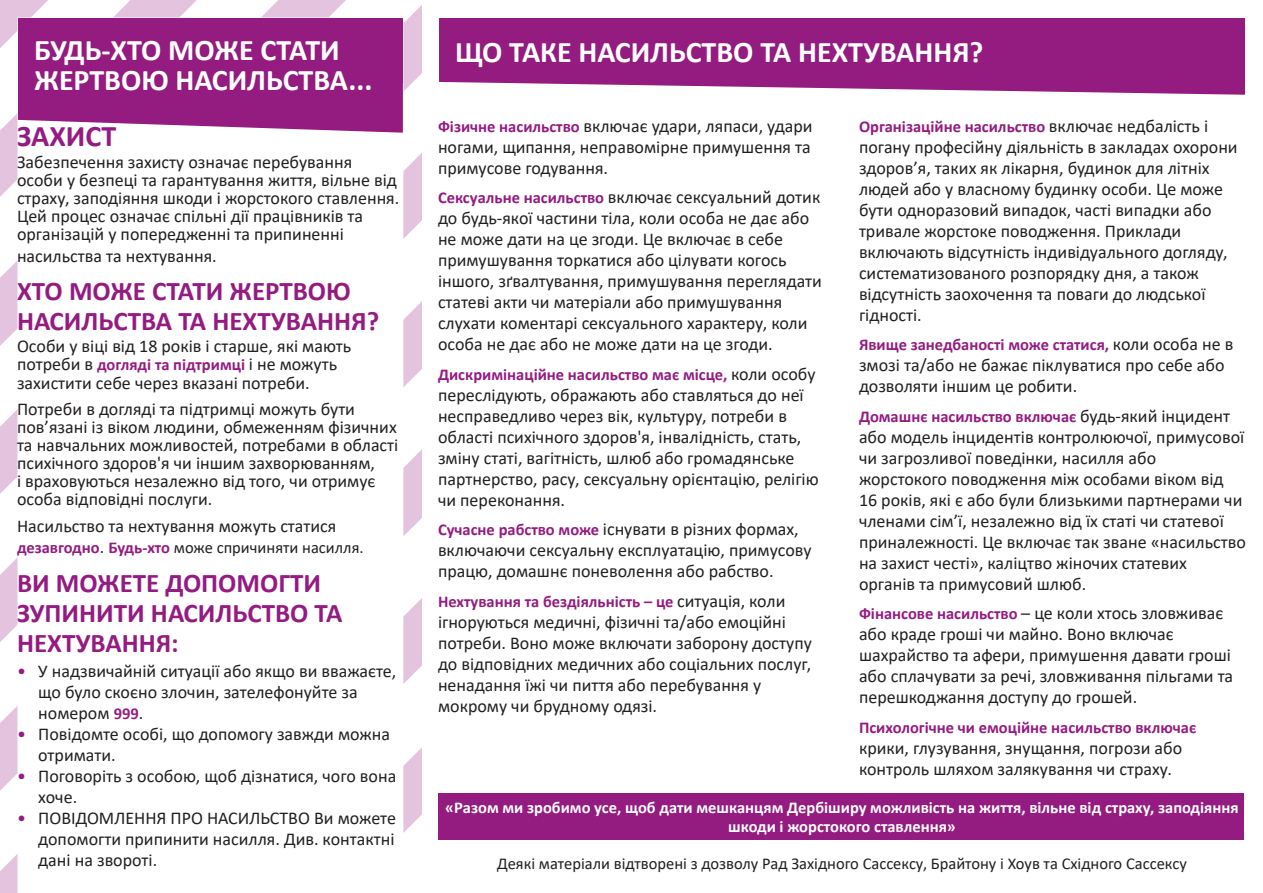
<style>
.page{position:relative;width:1263px;height:893px;background:#fff}
.page>*{position:absolute;margin:0;border:0;box-sizing:border-box;transform-origin:0 0}
.t1{font:700 30px/30px "Calibri";color:#fff}
.t2{font:700 30px "Calibri";color:#941b81}
.t3{font:700 27px/30px "Calibri";color:#941b81}
.t4{font:18px/21px "Calibri";color:#231f20}
.t5{font:700 16.5px "Calibri";color:#941b81}
.t6{font:16.5px "Calibri";color:#231f20}
.t7{font:700 16.5px/19.5px "Calibri";color:#fff;text-align:center}
.s1{font-weight:400;font-size:18px;color:#231f20}
.s2{font-weight:700;color:#941b81}
.s3{font-size:18px}
.s4{color:#941b81}
.s5{font-weight:700;font-size:16.5px;color:#941b81}
</style>
<div class="page">
<div style="left:438px;top:793px;width:805px;height:47px;background:#941b80"></div>
<svg style="left:403px;top:672px;width:18px;height:161px"></svg>
<svg style="left:0;top:375px;width:421px;height:148px"></svg>
<svg style="left:0;top:6px;width:421px;height:369px"></svg>
<svg style="left:0;top:6px;width:412px;height:221px;fill:#e3c3de"></svg>
<svg style="left:18px;top:133px;width:385px;height:390px"></svg>
<svg style="left:0;top:0;width:403px;height:133px"></svg>
<div style="left:18px;top:18px;width:385px;height:65px;background:#941b80"></div>
<svg style="left:439px;top:18px;width:806px;height:77px;background:#9d2e8a"></svg>
<p class="t1" style="left:34px;top:35px;width:340px">БУДЬ-ХТО МОЖЕ СТАТИ<br>ЖЕРТВОЮ НАСИЛЬСТВА...</p>
<p class="t2" style="left:17px;top:115px;width:101px">ЗАХИСТ</p>
<p class="t4" style="left:17px;top:153px;width:384px;line-height:18px">Забезпечення захисту означає перебування особи у безпеці та гарантування життя, вільне від страху, заподіяння шкоди і жорстокого ставлення.<br>Цей процес означає спільні дії працівників та організацій у попередженні та припиненні</p>
<p class="t4" style="left:17px;top:245px;width:201px">насильства та нехтування.</p>
<p class="t3" style="left:17px;top:276px;width:364px">ХТО МОЖЕ СТАТИ ЖЕРТВОЮ<br>НАСИЛЬСТВА ТА НЕХТУВАННЯ?</p>
<p class="t4" style="left:17px;top:336px;width:336px">Особи у віці від 18 років і старше, які мають</p>
<p class="t5" style="left:17px;top:353px;width:322px"><span class="s1">потреби в</span> догляді та підтримці <span class="s1">і не можуть</span></p>
<p class="t4" style="left:17px;top:372px;width:294px">захистити себе через вказані потреби.</p>
<p class="t4" style="left:17px;top:400px;width:383px;line-height:18px">Потреби в догляді та підтримці можуть бути пов’язані із віком людини, обмеженням фізичних та навчальних можливостей, потребами в області психічного здоров'я чи іншим захворюванням,<br>і враховуються незалежно від того, чи отримує особа відповідні послуги.</p>
<p class="t4" style="left:17px;top:515px;width:321px">Насильство та нехтування можуть статися</p>
<p class="t6" style="left:17px;top:536px;width:348px"><span class="s2">дезавгодно</span><span class="s3">.</span> <span class="s2">Будь-хто</span> може спричиняти насилля.</p>
<p class="t3" style="left:17px;top:567px;width:327px">ВИ МОЖЕТЕ ДОПОМОГТИ<br>ЗУПИНИТИ НАСИЛЬСТВО ТА<br>НЕХТУВАННЯ:</p>
<p class="t4" style="left:38px;top:660px;width:360px;text-indent:-21px"><span class="s4">•</span> У надзвичайній ситуації або якщо ви вважаєте, що було скоєно злочин, зателефонуйте за номером <span class="s5">999</span>.</p>
<p class="t4" style="left:38px;top:723px;width:353px;text-indent:-21px"><span class="s4">•</span> Повідомте особі, що допомогу завжди можна отримати.</p>
<p class="t4" style="left:38px;top:765px;width:360px;text-indent:-21px"><span class="s4">•</span> Поговоріть з особою, щоб дізнатися, чого вона хоче.</p>
<p class="t4" style="left:38px;top:807px;width:359px;text-align:justify;text-indent:-21px"><span class="s4">•</span> ПОВІДОМЛЕННЯ ПРО НАСИЛЬСТВО Ви можете допомогти припинити насилля. Див. контактні дані на звороті.</p>
<p class="t1" style="left:455px;top:36px;width:530px">ЩО ТАКЕ НАСИЛЬСТВО ТА НЕХТУВАННЯ?</p>
<p class="t4" style="left:438px;top:115px;width:376px;text-align:justify"><span class="s5">Фізичне насильство</span> включає удари, ляпаси, удари ногами, щипання, неправомірне примушення та примусове годування.</p>
<p class="t4" style="left:438px;top:186px;width:385px"><span class="s5">Сексуальне насильство</span> включає сексуальний дотик до будь-якої частини тіла, коли особа не дає або не може дати на це згоди. Це включає в себе примушування торкатися або цілувати когось іншого, зґвалтування, примушування переглядати статеві акти чи матеріали або примушування слухати коментарі сексуального характеру, коли особа не дає або не може дати на це згоди.</p>
<p class="t5" style="left:438px;top:362px;width:379px">Дискримінаційне насильство має місце, <span class="s1">коли особу</span></p>
<p class="t4" style="left:438px;top:384px;width:382px">переслідують, ображають або ставляться до неї несправедливо через вік, культуру, потреби в області психічного здоров'я, інвалідність, стать, зміну статі, вагітність, шлюб або громадянське партнерство, расу, сексуальну орієнтацію, релігію чи переконання.</p>
<p class="t4" style="left:438px;top:518px;width:375px"><span class="s5">Сучасне рабство може</span> існувати в різних формах, включаючи сексуальну експлуатацію, примусову працю, домашнє поневолення або рабство.</p>
<p class="t5" style="left:438px;top:589px;width:349px">Нехтування та бездіяльність – це <span class="s1">ситуація, коли</span></p>
<p class="t4" style="left:438px;top:611px;width:375px">ігноруються медичні, фізичні та/або емоційні потреби. Воно може включати заборону доступу до відповідних медичних або соціальних послуг, ненадання їжі чи пиття або перебування у мокрому чи брудному одязі.</p>
<p class="t5" style="left:859px;top:114px;width:351px">Організаційне насильство <span class="s1">включає недбалість і</span></p>
<p class="t4" style="left:859px;top:136px;width:380px">погану професійну діяльність в закладах охорони здоров’я, таких як лікарня, будинок для літніх людей або у власному будинку особи. Це може бути одноразовий випадок, часті випадки або тривале жорстоке поводження. Приклади включають відсутність індивідуального догляду, систематизованого розпорядку дня, а також відсутність заохочення та поваги до людської гідності.</p>
<p class="t5" style="left:859px;top:333px;width:376px">Явище занедбаності може статися, <span class="s1">коли особа не в</span></p>
<p class="t4" style="left:859px;top:354px;width:367px">змозі та/або не бажає піклуватися про себе або дозволяти іншим це робити.</p>
<p class="t5" style="left:859px;top:404px;width:373px">Домашнє насильство включає <span class="s1">будь-який інцидент</span></p>
<p class="t4" style="left:859px;top:426px;width:388px">або модель інцидентів контролюючої, примусової чи загрозливої поведінки, насилля або жорстокого поводження між особами віком від 16 років, які є або були близькими партнерами чи членами сім’ї, незалежно від їх статі чи статевої приналежності. Це включає так зване «насильство на захист честі», каліцтво жіночих статевих органів та примусовий шлюб.</p>
<p class="t4" style="left:859px;top:602px;width:376px"><span class="s5">Фінансове насильство</span> – це коли хтось зловживає або краде гроші чи майно. Воно включає шахрайство та афери, примушення давати гроші або сплачувати за речі, зловживання пільгами та перешкоджання доступу до грошей.</p>
<p class="t5" style="left:859px;top:715px;width:339px">Психологічне чи емоційне насильство включає</p>
<p class="t4" style="left:859px;top:737px;width:325px">крики, глузування, знущання, погрози або контроль шляхом залякування чи страху.</p>
<p class="t7" style="left:445px;top:797px;width:795px">«Разом ми зробимо усе, щоб дати мешканцям Дербіширу можливість на життя, вільне від страху, заподіяння шкоди і жорстокого ставлення»</p>
<p class="t6" style="left:497px;top:852px;width:691px">Деякі матеріали відтворені з дозволу Рад Західного Сассексу, Брайтону і Хоув та Східного Сассексу</p>
</div>
